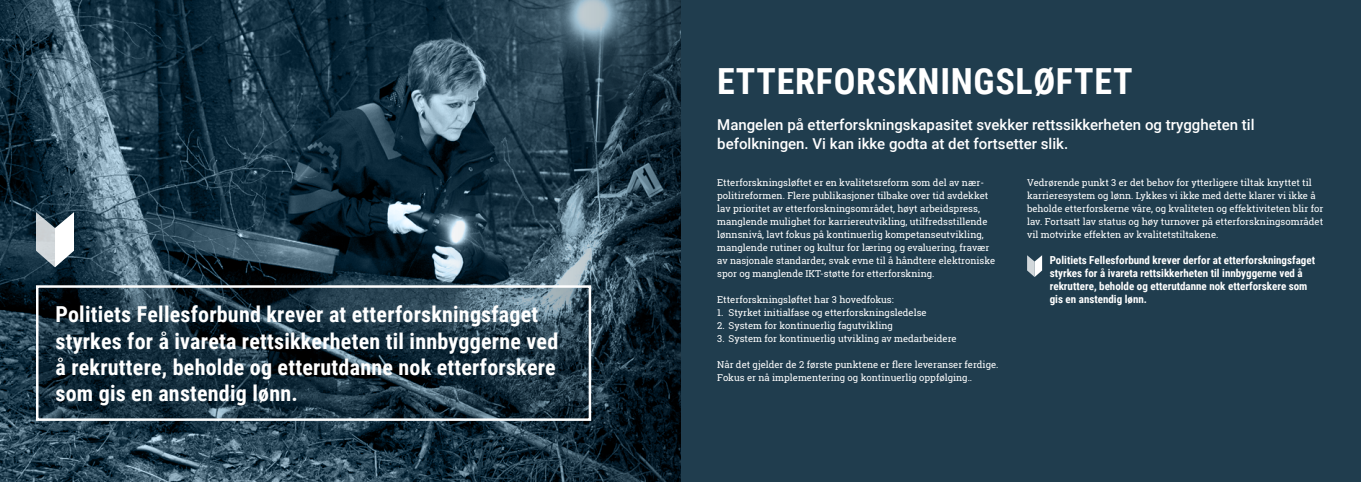
<style>
.page{position:relative;width:1361px;height:482px;background:#203d4e}
.page>*{position:absolute;margin:0;border:0;box-sizing:border-box;transform-origin:0 0}
.t1{font:700 36px "Roboto Condensed";letter-spacing:.02em;color:#fff}
.t2{font:700 22px/26.4px "Roboto Condensed";letter-spacing:.01em;color:#fff}
.t3{font:500 15px/19px "Roboto";color:#fff}
.t4{font:700 11px/13px "Roboto Condensed";color:#fff}
.t5{font:9.5px/13px "Roboto Slab";color:#fff}
</style>
<div class="page">
<img style="left:0;top:0;width:214px;height:482px">
<svg style="left:214px;top:0;width:466px;height:482px"></svg>
<svg style="left:36px;top:212px;width:38px;height:55px;background:#a8b2b8"></svg>
<svg style="left:35px;top:284px;width:557px;height:138px"></svg>
<svg style="left:1027px;top:255px;width:15px;height:22px"></svg>
<h2 class="t2" style="left:56px;top:300px;width:504px">Politiets Fellesforbund krever at etterforskningsfaget styrkes for å ivareta rettsikkerheten til innbyggerne ved å rekruttere, beholde og etterutdanne nok etterforskere som gis en anstendig lønn.</h2>
<h1 class="t1" style="left:717px;top:56px;width:417px">ETTERFORSKNINGSLØFTET</h1>
<h3 class="t3" style="left:717px;top:115px;width:539px">Mangelen på etterforskningskapasitet svekker rettssikkerheten og tryggheten til befolkningen. Vi kan ikke godta at det fortsetter slik.</h3>
<p class="t5" style="left:717px;top:176px;width:279px">Etterforskningsløftet er en kvalitetsreform som del av nær&shy;politireformen. Flere publikasjoner tilbake over tid avdekket lav prioritet av etterforskningsområdet, høyt arbeidspress, manglende mulighet for karriereutvikling, utilfredsstillende lønnsnivå, lavt fokus på kontinuerlig kompetanseutvikling, manglende rutiner og kultur for læring og evaluering, fravær av nasjonale standarder, svak evne til å håndtere elektroniske spor og manglende IKT-støtte for etterforskning.</p>
<p class="t5" style="left:717px;top:293px;width:178px">Etterforskningsløftet har 3 hovedfokus:</p>
<p class="t5" style="left:717px;top:306px;width:211px">1. Styrket initialfase og etterforskningsledelse</p>
<p class="t5" style="left:717px;top:319px;width:177px">2. System for kontinuerlig fagutvikling</p>
<p class="t5" style="left:717px;top:332px;width:241px">3. System for kontinuerlig utvikling av medarbeidere</p>
<p class="t5" style="left:717px;top:358px;width:283px">Når det gjelder de 2 første punktene er flere leveranser ferdige.<br>Fokus er nå implementering og kontinuerlig oppfølging..</p>
<p class="t5" style="left:1027px;top:176px;width:298px">Vedrørende punkt 3 er det behov for ytterligere tiltak knyttet til karrieresystem og lønn. Lykkes vi ikke med dette klarer vi ikke å beholde etterforskerne våre, og kvaliteten og effektiviteten blir for lav. Fortsatt lav status og høy turnover på etterforskningsområdet vil motvirke effekten av kvalitetstiltakene.</p>
<p class="t4" style="left:1050px;top:253px;width:267px">Politiets Fellesforbund krever derfor at etterforskningsfaget styrkes for å ivareta rettsikkerheten til innbyggerne ved å rekruttere, beholde og etterutdanne nok etterforskere som gis en anstendig lønn.</p>
</div>
